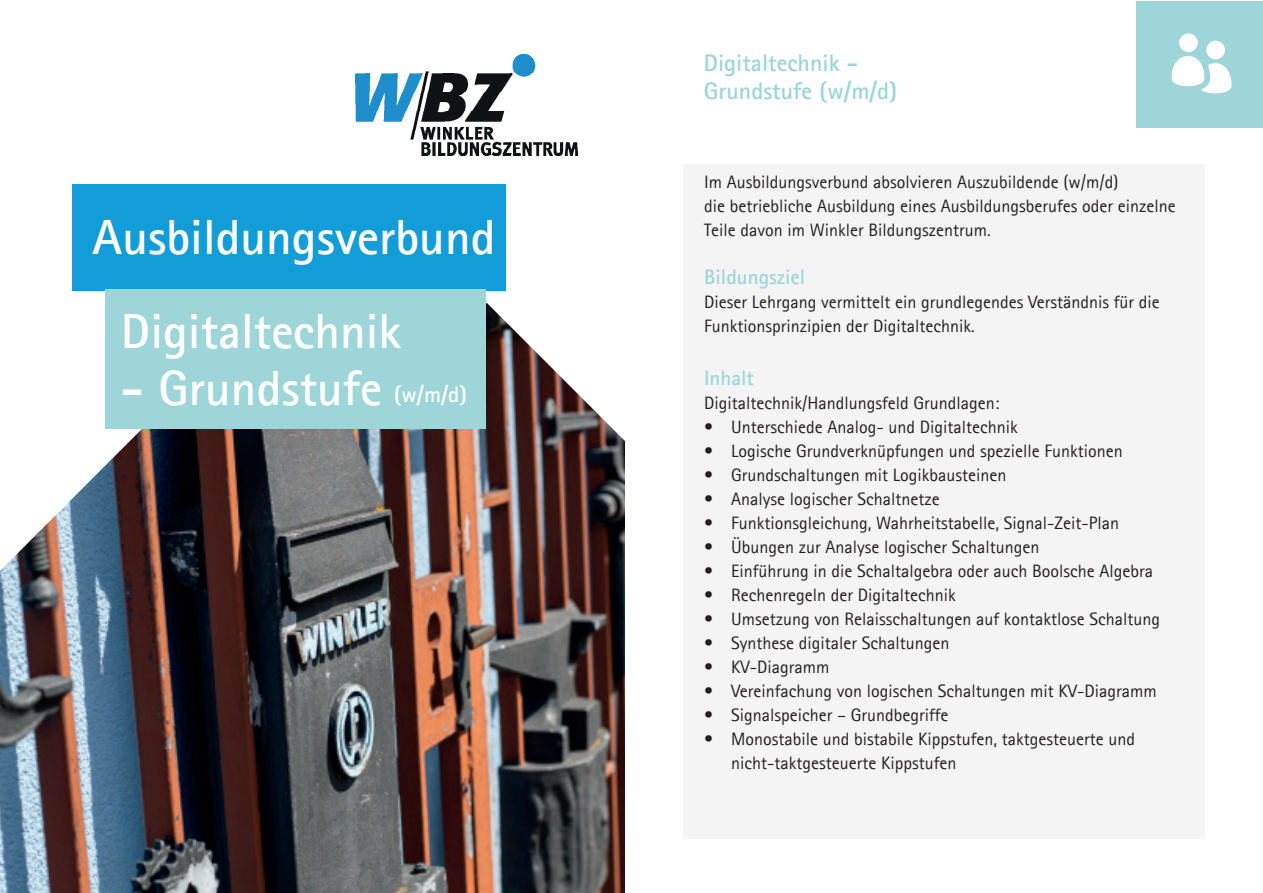
<style>
.page{position:relative;width:1263px;height:893px;background:#fff}
.page>*{position:absolute;margin:0;border:0;box-sizing:border-box;transform-origin:0 0}
.t1{font:700 49.5px/93.4px "Agfa Rotis Sans Serif";color:#fff}
.t2{font:700 24px/28.8px "Agfa Rotis Sans Serif";color:#9dd5d9}
.t3{font:700 22.5px "Agfa Rotis Sans Serif";color:#fff}
.t4{font:700 21px "Agfa Rotis Sans Serif";color:#9dd5d9}
.t5{font:700 21px "Agfa Rotis Sans Serif";color:#9ed6d9}
.t6{font:18px/24px "Agfa Rotis Sans Serif";color:#231f20}
</style>
<div class="page">
<img style="left:0;top:303px;width:625px;height:590px">
<div style="left:72px;top:184px;width:434px;height:106px;background:#129dd9"></div>
<div style="left:105px;top:289px;width:381px;height:139px;background:#9dd5d9"></div>
<img style="left:355px;top:55px;width:222px;height:100px">
<div style="left:683px;top:164px;width:522px;height:674px;background:#f4f4f4"></div>
<div style="left:1137px;top:1px;width:126px;height:126px;background:#9dd5d9"></div>
<h1 class="t1" style="left:121px;top:190px;width:376px;text-indent:-29px">Ausbildungsverbund<br>Digitaltechnik</h1>
<h1 class="t1" style="left:121px;top:340px;width:263px">- Grundstufe</h1>
<p class="t3" style="left:394px;top:381px;width:74px">(w/m/d)</p>
<h2 class="t2" style="left:704px;top:48px;width:195px">Digitaltechnik -<br>Grundstufe (w/m/d)</h2>
<p class="t6" style="left:704px;top:170px;width:473px">Im Ausbildungsverbund absolvieren Auszubildende (w/m/d)<br>die betriebliche Ausbildung eines Ausbildungsberufes oder einzelne<br>Teile davon im Winkler Bildungszentrum.</p>
<p class="t4" style="left:704px;top:264px;width:103px">Bildungsziel</p>
<p class="t6" style="left:704px;top:290px;width:457px">Dieser Lehrgang vermittelt ein grundlegendes Verständnis für die<br>Funktionsprinzipien der Digitaltechnik.</p>
<p class="t5" style="left:704px;top:365px;width:51px">Inhalt</p>
<p class="t6" style="left:704px;top:391px;width:297px">Digitaltechnik/Handlungsfeld Grundlagen:</p>
<p class="t6" style="left:704px;top:415px;width:315px">• Unterschiede Analog- und Digitaltechnik</p>
<p class="t6" style="left:704px;top:439px;width:420px">• Logische Grundverknüpfungen und spezielle Funktionen</p>
<p class="t6" style="left:704px;top:463px;width:304px">• Grundschaltungen mit Logikbausteinen</p>
<p class="t6" style="left:704px;top:487px;width:237px">• Analyse logischer Schaltnetze</p>
<p class="t6" style="left:704px;top:511px;width:416px">• Funktionsgleichung, Wahrheitstabelle, Signal-Zeit-Plan</p>
<p class="t6" style="left:704px;top:535px;width:337px">• Übungen zur Analyse logischer Schaltungen</p>
<p class="t6" style="left:704px;top:559px;width:450px">• Einführung in die Schaltalgebra oder auch Boolsche Algebra</p>
<p class="t6" style="left:704px;top:583px;width:253px">• Rechenregeln der Digitaltechnik</p>
<p class="t6" style="left:704px;top:607px;width:457px">• Umsetzung von Relaisschaltungen auf kontaktlose Schaltung</p>
<p class="t6" style="left:704px;top:631px;width:247px">• Synthese digitaler Schaltungen</p>
<p class="t6" style="left:704px;top:655px;width:127px">• KV-Diagramm</p>
<p class="t6" style="left:704px;top:679px;width:454px">• Vereinfachung von logischen Schaltungen mit KV-Diagramm</p>
<p class="t6" style="left:704px;top:703px;width:246px">• Signalspeicher – Grundbegriffe</p>
<p class="t6" style="left:731px;top:727px;width:405px;text-indent:-27px">• Monostabile und bistabile Kippstufen, taktgesteuerte und nicht-taktgesteuerte Kippstufen</p>
</div>
